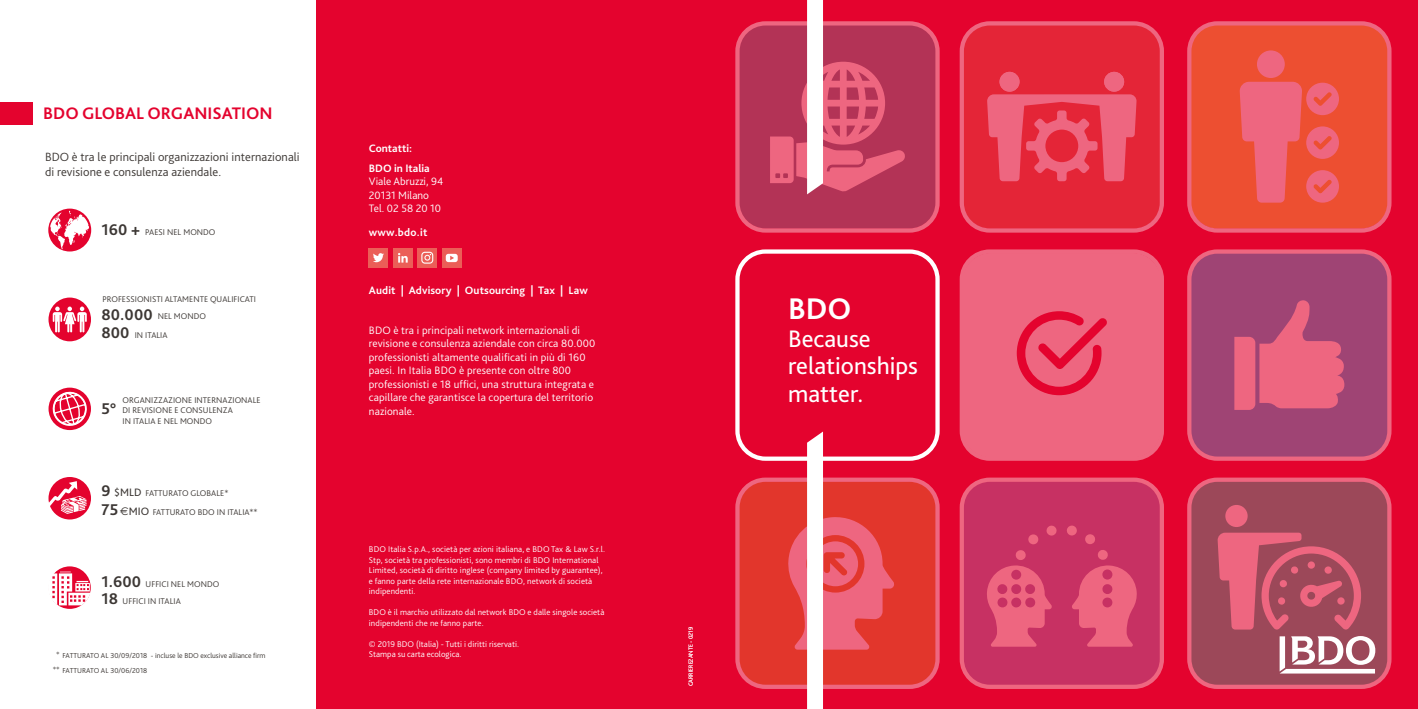
<style>
.page{position:relative;width:1418px;height:709px;background:#fff}
.page>*{position:absolute;margin:0;border:0;box-sizing:border-box;transform-origin:0 0}
.t1{font:700 31.25px "Bliss Pro";color:#fff}
.t2{font:25px/27.5px "Bliss Pro";color:#fff}
.t3{font:700 17.5px "Bliss Pro";color:#e4032e}
.t4{font:700 16.25px "Bliss Pro";letter-spacing:.005em;color:#3c3734}
.t5{font:300 12.5px/15px "Bliss Pro";letter-spacing:.005em;color:#3c3734}
.t6{font:300 11.25px/13.5px "Bliss Pro";letter-spacing:.01em;color:#fff}
.t7{font:700 11.25px/19.8px "Bliss Pro";letter-spacing:.01em;color:#fff}
.t8{font:300 8.75px/10.5px "Bliss Pro";letter-spacing:.01em;color:#fff}
.t9{font:300 8.75px/10.5px "Bliss Pro";letter-spacing:.005em;color:#3c3734}
.t10{font:300 7.5px "Bliss Pro";color:#3c3734}
.t11{font:300 6.25px "Bliss Pro";color:#fff}
.s1{font-weight:700;font-size:16.25px}
.s2{font-weight:400;font-size:11.25px}
.s3{font-family:"Euro Sans";font-weight:400;font-size:11.25px}
</style>
<div class="page">
<div style="left:317px;top:0;width:1100px;height:709px;background:#e4032e"></div>
<div style="left:1190px;top:481px;width:198px;height:204px;background:#9c4859;border-radius:28px"></div>
<svg style="left:1217px;top:532px;width:143px;height:97px"></svg>
<div style="left:1225px;top:505px;width:22px;height:22px;background:#ee6680;border-radius:50%"></div>
<div style="left:1187px;top:477px;width:204px;height:212px;border:4px solid #fff;border-radius:28px"></div>
<div style="left:1190px;top:253px;width:198px;height:204px;background:#9f4474;border-radius:28px"></div>
<svg style="left:1234px;top:300px;width:110px;height:110px"></svg>
<div style="left:1187px;top:249px;width:204px;height:212px;border:4px solid #fff;border-radius:28px"></div>
<div style="left:962px;top:24px;width:198px;height:205px;background:#e42537;border-radius:28px"></div>
<div style="left:999px;top:72px;width:20px;height:20px;background:#ee6680;border-radius:50%"></div>
<div style="left:1104px;top:72px;width:20px;height:20px;background:#ee6680;border-radius:50%"></div>
<svg style="left:987px;top:94px;width:149px;height:87px"></svg>
<div style="left:959px;top:21px;width:204px;height:212px;border:4px solid #fff;border-radius:28px"></div>
<div style="left:738px;top:24px;width:198px;height:205px;background:#b33356;border-radius:28px"></div>
<div style="left:735px;top:21px;width:204px;height:212px;border:4px solid #fff;border-radius:28px"></div>
<div style="left:1190px;top:24px;width:198px;height:205px;background:#ed4f31;border-radius:28px"></div>
<div style="left:1256px;top:50px;width:28px;height:28px;background:#ee6680;border-radius:50%"></div>
<svg style="left:1239px;top:82px;width:99px;height:121px"></svg>
<div style="left:1187px;top:21px;width:204px;height:212px;border:4px solid #fff;border-radius:28px"></div>
<div style="left:962px;top:481px;width:198px;height:204px;background:#c73163;border-radius:28px"></div>
<svg style="left:987px;top:525px;width:150px;height:121px"></svg>
<div style="left:959px;top:477px;width:204px;height:212px;border:4px solid #fff;border-radius:28px"></div>
<div style="left:738px;top:481px;width:198px;height:204px;background:#e2362c;border-radius:28px"></div>
<div style="left:735px;top:477px;width:204px;height:212px;border:4px solid #fff;border-radius:28px"></div>
<div style="left:959px;top:249px;width:204px;height:212px;border:4px solid #fff;border-radius:28px"></div>
<div style="left:962px;top:253px;width:198px;height:204px;background:#ee6680;border-radius:28px"></div>
<svg style="left:1016px;top:311px;width:91px;height:84px"></svg>
<div style="left:735px;top:249px;width:204px;height:212px;border:4px solid #fff;border-radius:28px"></div>
<svg style="left:1279px;top:636px;width:96px;height:37px"></svg>
<svg style="left:770px;top:0;width:135px;height:194px"></svg>
<svg style="left:787px;top:431px;width:108px;height:278px"></svg>
<div style="left:369px;top:248px;width:19px;height:19px;background:#eb5e57"></div>
<svg style="left:373px;top:253px;width:11px;height:9px"></svg>
<div style="left:393px;top:248px;width:19px;height:19px;background:#eb5e57"></div>
<svg style="left:398px;top:253px;width:10px;height:9px"></svg>
<div style="left:418px;top:248px;width:19px;height:19px;background:#eb5e57"></div>
<svg style="left:421px;top:252px;width:12px;height:12px"></svg>
<div style="left:442px;top:248px;width:19px;height:19px;background:#eb5e57"></div>
<svg style="left:446px;top:254px;width:11px;height:8px"></svg>
<div style="left:0;top:102px;width:32px;height:23px;background:#e4032e"></div>
<svg style="left:48px;top:297px;width:43px;height:44px"></svg>
<div style="left:48px;top:209px;width:43px;height:42px;background:#e4032e;border-radius:50%"></div>
<svg style="left:50px;top:211px;width:39px;height:38px"></svg>
<svg style="left:49px;top:566px;width:42px;height:43px"></svg>
<svg style="left:49px;top:571px;width:41px;height:34px"></svg>
<svg style="left:48px;top:477px;width:43px;height:42px"></svg>
<svg style="left:49px;top:387px;width:42px;height:43px"></svg>
<svg style="left:52px;top:389px;width:38px;height:40px"></svg>
<h3 class="t3" style="left:43px;top:102px;width:231px">BDO GLOBAL ORGANISATION</h3>
<h3 class="t5" style="left:45px;top:149px;width:256px">BDO è tra le principali organizzazioni internazionali di revisione e consulenza aziendale.</h3>
<h3 class="t4" style="left:101px;top:220px;width:40px">160 +</h3>
<p class="t9" style="left:145px;top:227px;width:72px">PAESI NEL MONDO</p>
<p class="t9" style="left:102px;top:293px;width:155px">PROFESSIONISTI ALTAMENTE QUALIFICATI</p>
<p class="t9" style="left:101px;top:311px;width:106px"><span class="s1">80.000</span> NEL MONDO</p>
<h3 class="t4" style="left:101px;top:323px;width:30px">800</h3>
<p class="t9" style="left:135px;top:330px;width:34px">IN ITALIA</p>
<p class="t9" style="left:123px;top:394px;width:140px">ORGANIZZAZIONE INTERNAZIONALE<br>DI REVISIONE E CONSULENZA<br>IN ITALIA E NEL MONDO</p>
<h3 class="t4" style="left:101px;top:398px;width:16px">5°</h3>
<p class="t9" style="left:101px;top:488px;width:128px"><span class="s1">9</span> <span class="s2">$MLD</span> FATTURATO GLOBALE*</p>
<p class="t9" style="left:101px;top:506px;width:158px"><span class="s1">75</span> <span class="s3">$</span><span class="s2">MIO</span> FATTURATO BDO IN ITALIA**</p>
<p class="t9" style="left:101px;top:575px;width:119px;line-height:17.2px"><span class="s1">1.600</span> UFFICI NEL MONDO<br><span class="s1">18</span> UFFICI IN ITALIA</p>
<p class="t10" style="left:56px;top:650px;width:211px">* FATTURATO AL 30/09/2018 - incluse le BDO exclusive alliance firm</p>
<p class="t10" style="left:53px;top:665px;width:96px">** FATTURATO AL 30/06/2018</p>
<p class="t7" style="left:369px;top:138px;width:62px">Contatti:<br>BDO in Italia</p>
<p class="t6" style="left:369px;top:175px;width:76px">Viale Abruzzi, 94<br>20131 Milano<br>Tel. 02 58 20 10</p>
<p class="t7" style="left:369px;top:222px;width:60px">www.bdo.it</p>
<p class="t7" style="left:369px;top:280px;width:220px">Audit | Advisory | Outsourcing | Tax | Law</p>
<p class="t6" style="left:369px;top:323px;width:228px">BDO è tra i principali network internazionali di revisione e consulenza aziendale con circa 80.000 professionisti altamente qualificati in più di 160 paesi. In Italia BDO è presente con oltre 800 professionisti e 18 uffici, una struttura integrata e capillare che garantisce la copertura del territorio nazionale.</p>
<p class="t8" style="left:369px;top:544px;width:237px">BDO Italia S.p.A., società per azioni italiana, e BDO Tax &amp; Law S.r.l.<br>Stp, società tra professionisti, sono membri di BDO International Limited, società di diritto inglese (company limited by guarantee), e fanno parte della rete internazionale BDO, network di società indipendenti.</p>
<p class="t8" style="left:369px;top:607px;width:237px">BDO è il marchio utilizzato dal network BDO e dalle singole società indipendenti che ne fanno parte.</p>
<p class="t8" style="left:369px;top:638px;width:151px">© 2019 BDO (Italia) - Tutti i diritti riservati.<br>Stampa su carta ecologica.</p>
<p class="t11" style="left:686px;top:686px;width:61px;rotate:-90deg">CARRIERE2ANTE - 0219</p>
<h1 class="t1" style="left:788px;top:290px;width:65px">BDO</h1>
<h2 class="t2" style="left:788px;top:324px;width:131px">Because relationships matter.</h2>
</div>
